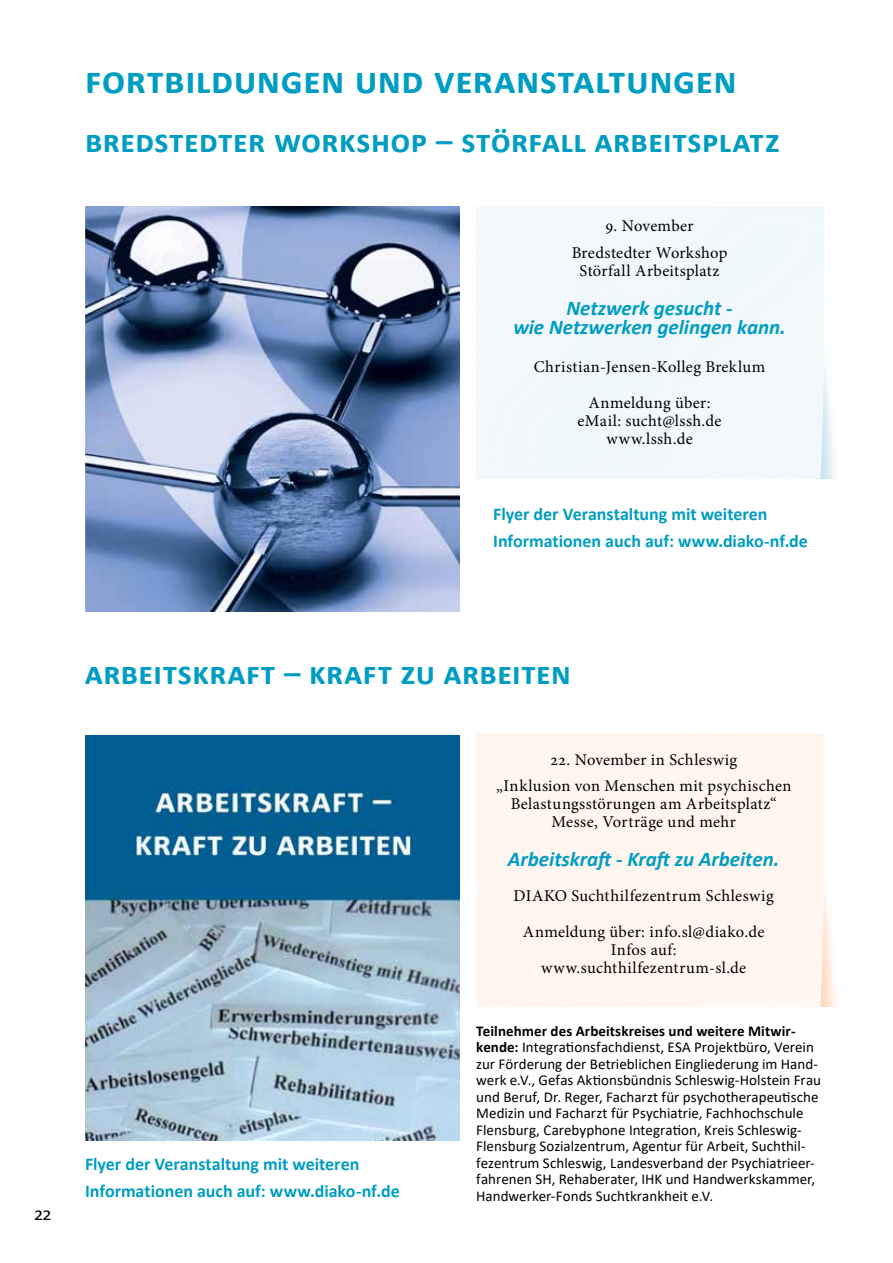
<style>
.page{position:relative;width:893px;height:1263px;background:#fff}
.page>*{position:absolute;margin:0;border:0;box-sizing:border-box;transform-origin:0 0}
.t1{font:700 39px "Calibri";letter-spacing:.01em;color:#009dc3}
.t2{font:700 33px "Calibri";letter-spacing:.015em;color:#009dc3}
.t3{font:italic 700 21px/19.5px "Calibri";letter-spacing:-.005em;color:#009dc3;text-align:center}
.t4{font:700 18px/27px "Calibri";letter-spacing:-.01em;color:#009dc3}
.t5{font:18px "Calibri";color:#000}
.t6{font:16.5px/18px "Minion Pro";letter-spacing:.02em;color:#000;text-align:center}
.t7{font:15px/16.5px "Calibri";color:#000}
.s1{font-weight:700}
</style>
<div class="page">
<img style="left:85px;top:206px;width:374px;height:405px">
<img style="left:85px;top:736px;width:374px;height:404px">
<h1 class="t1" style="left:85px;top:53px;width:653px">fortbildungen und veranstaltungen</h1>
<h2 class="t2" style="left:85px;top:118px;width:696px">bredstedter workshop – störfall arbeitsplatz</h2>
<p class="t6" style="left:572px;top:213px;width:157px;line-height:26.5px">9. November<br>Bredstedter Workshop</p>
<p class="t6" style="left:580px;top:261px;width:141px">Störfall Arbeitsplatz</p>
<h3 class="t3" style="left:513px;top:297px;width:274px">Netzwerk gesucht -<br>wie Netzwerken gelingen kann.</h3>
<p class="t6" style="left:534px;top:348px;width:233px;line-height:36px">Christian-Jensen-Kolleg Breklum<br>Anmeldung über:</p>
<p class="t6" style="left:577px;top:411px;width:146px">eMail: sucht@lssh.de www.lssh.de</p>
<p class="t4" style="left:493px;top:502px;width:316px">Flyer der Veranstaltung mit weiteren<br>Informationen auch auf: www.diako-nf.de</p>
<p class="t5" style="left:34px;top:1202px;width:19px">22</p>
<h2 class="t2" style="left:85px;top:650px;width:487px">arbeitskraft – kraft zu arbeiten</h2>
<p class="t4" style="left:85px;top:1152px;width:316px">Flyer der Veranstaltung mit weiteren<br>Informationen auch auf: www.diako-nf.de</p>
<p class="t6" style="left:496px;top:746px;width:297px;line-height:26.5px">22. November in Schleswig<br>„Inklusion von Menschen mit psychischen</p>
<p class="t6" style="left:511px;top:795px;width:267px">Belastungsstörungen am Arbeitsplatz“<br>Messe, Vorträge und mehr</p>
<h3 class="t3" style="left:508px;top:849px;width:273px">Arbeitskraft - Kraft zu Arbeiten.</h3>
<p class="t6" style="left:514px;top:878px;width:262px;line-height:36px">DIAKO Suchthilfezentrum Schleswig<br>Anmeldung über: info.sl@diako.de</p>
<p class="t6" style="left:541px;top:941px;width:207px">Infos auf: www.suchthilfezentrum-sl.de</p>
<p class="t7" style="left:476px;top:1023px;width:346px"><span class="s1">Teilnehmer des Arbeitskreises und weitere Mitwir&shy;kende:</span> Integrationsfachdienst, ESA Projektbüro, Verein zur Förderung der Betrieblichen Eingliederung im Hand&shy;werk e.V., Gefas Aktionsbündnis Schleswig-Holstein Frau und Beruf, Dr. Reger, Facharzt für psychotherapeutische Medizin und Facharzt für Psychiatrie, Fachhochschule Flensburg, Carebyphone Integration, Kreis Schleswig-Flensburg Sozialzentrum, Agentur für Arbeit, Suchthil&shy;fezentrum Schleswig, Landesverband der Psychiatrieer&shy;fahrenen SH, Rehaberater, IHK und Handwerkskammer, Handwerker-Fonds Suchtkrankheit e.V.</p>
</div>
